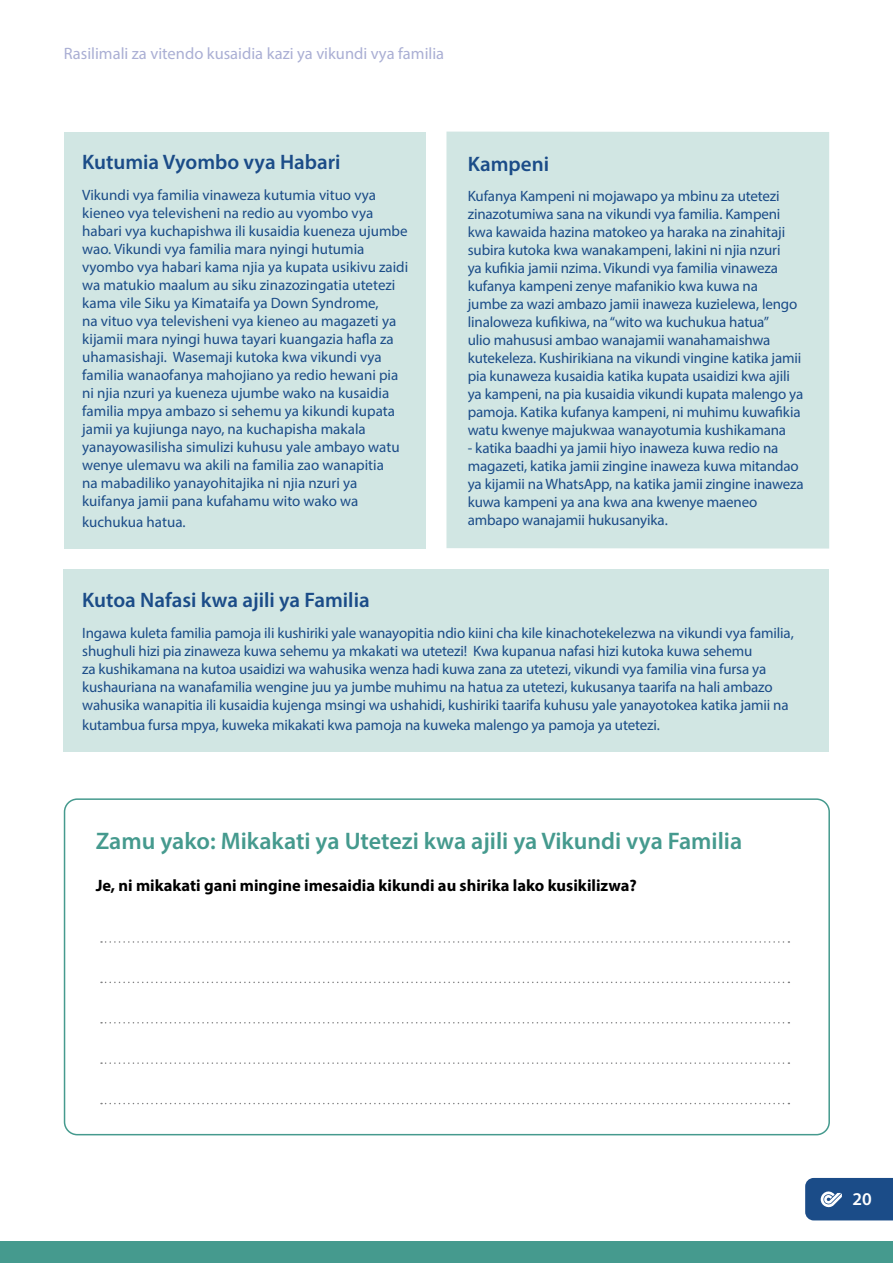
<style>
.page{position:relative;width:893px;height:1263px;background:#fff}
.page>*{position:absolute;margin:0;border:0;box-sizing:border-box;transform-origin:0 0}
.t1{font:600 24px "Myriad Pro";color:#459a8e}
.t2{font:600 21px "Myriad Pro";color:#1b4c88}
.t3{font:600 18px "Myriad Pro";color:#fff}
.t4{font:700 16.5px "Myriad Pro";color:#000}
.t5{font:16.5px "Myriad Pro";color:#aaafd4}
.t6{font:15px/18px "Myriad Pro";letter-spacing:-.01em;color:#1b4c88}
</style>
<div class="page">
<div style="left:64px;top:132px;width:361px;height:417px;background:#d1e6e3"></div>
<div style="left:446px;top:132px;width:383px;height:417px;background:#d1e6e3"></div>
<div style="left:64px;top:569px;width:765px;height:183px;background:#d1e6e3"></div>
<div style="left:0;top:1242px;width:893px;height:21px;background:#459a8e"></div>
<div style="left:64px;top:798px;width:766px;height:337px;border:2px solid #459a8e;border-radius:13px"></div>
<svg style="left:101px;top:981px;width:688px;height:2px"></svg>
<svg style="left:101px;top:1062px;width:688px;height:2px"></svg>
<svg style="left:101px;top:1103px;width:688px;height:1px"></svg>
<svg style="left:101px;top:941px;width:688px;height:2px"></svg>
<svg style="left:101px;top:1022px;width:688px;height:1px"></svg>
<svg style="left:805px;top:1178px;width:88px;height:42px;background:#28568f"></svg>
<p class="t5" style="left:64px;top:43px;width:382px">Rasilimali za vitendo kusaidia kazi ya vikundi vya familia</p>
<h2 class="t2" style="left:82px;top:149px;width:260px">Kutumia Vyombo vya Habari</h2>
<p class="t6" style="left:82px;top:186px;width:327px">Vikundi vya familia vinaweza kutumia vituo vya kieneo vya televisheni na redio au vyombo vya habari vya kuchapishwa ili kusaidia kueneza ujumbe wao. Vikundi vya familia mara nyingi hutumia vyombo vya habari kama njia ya kupata usikivu zaidi wa matukio maalum au siku zinazozingatia utetezi kama vile Siku ya Kimataifa ya Down Syndrome,<br>na vituo vya televisheni vya kieneo au magazeti ya kijamii mara nyingi huwa tayari kuangazia hafla za uhamasishaji. Wasemaji kutoka kwa vikundi vya familia wanaofanya mahojiano ya redio hewani pia ni njia nzuri ya kueneza ujumbe wako na kusaidia familia mpya ambazo si sehemu ya kikundi kupata jamii ya kujiunga nayo, na kuchapisha makala yanayowasilisha simulizi kuhusu yale ambayo watu wenye ulemavu wa akili na familia zao wanapitia<br>na mabadiliko yanayohitajika ni njia nzuri ya kuifanya jamii pana kufahamu wito wako wa</p>
<p class="t6" style="left:82px;top:512px;width:105px">kuchukua hatua.</p>
<h2 class="t2" style="left:468px;top:150px;width:83px">Kampeni</h2>
<p class="t6" style="left:468px;top:187px;width:337px">Kufanya Kampeni ni mojawapo ya mbinu za utetezi zinazotumiwa sana na vikundi vya familia. Kampeni kwa kawaida hazina matokeo ya haraka na zinahitaji subira kutoka kwa wanakampeni, lakini ni njia nzuri<br>ya kufikia jamii nzima. Vikundi vya familia vinaweza kufanya kampeni zenye mafanikio kwa kuwa na<br>jumbe za wazi ambazo jamii inaweza kuzielewa, lengo linaloweza kufikiwa, na “wito wa kuchukua hatua”<br>ulio mahususi ambao wanajamii wanahamaishwa kutekeleza. Kushirikiana na vikundi vingine katika jamii pia kunaweza kusaidia katika kupata usaidizi kwa ajili ya kampeni, na pia kusaidia vikundi kupata malengo ya pamoja. Katika kufanya kampeni, ni muhimu kuwafikia watu kwenye majukwaa wanayotumia kushikamana</p>
<p class="t6" style="left:468px;top:439px;width:337px">- katika baadhi ya jamii hiyo inaweza kuwa redio na magazeti, katika jamii zingine inaweza kuwa mitandao ya kijamii na WhatsApp, na katika jamii zingine inaweza kuwa kampeni ya ana kwa ana kwenye maeneo ambapo wanajamii hukusanyika.</p>
<h2 class="t2" style="left:82px;top:586px;width:289px">Kutoa Nafasi kwa ajili ya Familia</h2>
<p class="t6" style="left:82px;top:623px;width:713px">Ingawa kuleta familia pamoja ili kushiriki yale wanayopitia ndio kiini cha kile kinachotekelezwa na vikundi vya familia, shughuli hizi pia zinaweza kuwa sehemu ya mkakati wa utetezi! Kwa kupanua nafasi hizi kutoka kuwa sehemu<br>za kushikamana na kutoa usaidizi wa wahusika wenza hadi kuwa zana za utetezi, vikundi vya familia vina fursa ya kushauriana na wanafamilia wengine juu ya jumbe muhimu na hatua za utetezi, kukusanya taarifa na hali ambazo wahusika wanapitia ili kusaidia kujenga msingi wa ushahidi, kushiriki taarifa kuhusu yale yanayotokea katika jamii na</p>
<p class="t6" style="left:82px;top:715px;width:579px">kutambua fursa mpya, kuweka mikakati kwa pamoja na kuweka malengo ya pamoja ya utetezi.</p>
<h1 class="t1" style="left:96px;top:826px;width:648px">Zamu yako: Mikakati ya Utetezi kwa ajili ya Vikundi vya Familia</h1>
<p class="t4" style="left:96px;top:874px;width:543px">Je, ni mikakati gani mingine imesaidia kikundi au shirika lako kusikilizwa?</p>
<p class="t3" style="left:852px;top:1187px;width:21px">20</p>
</div>
